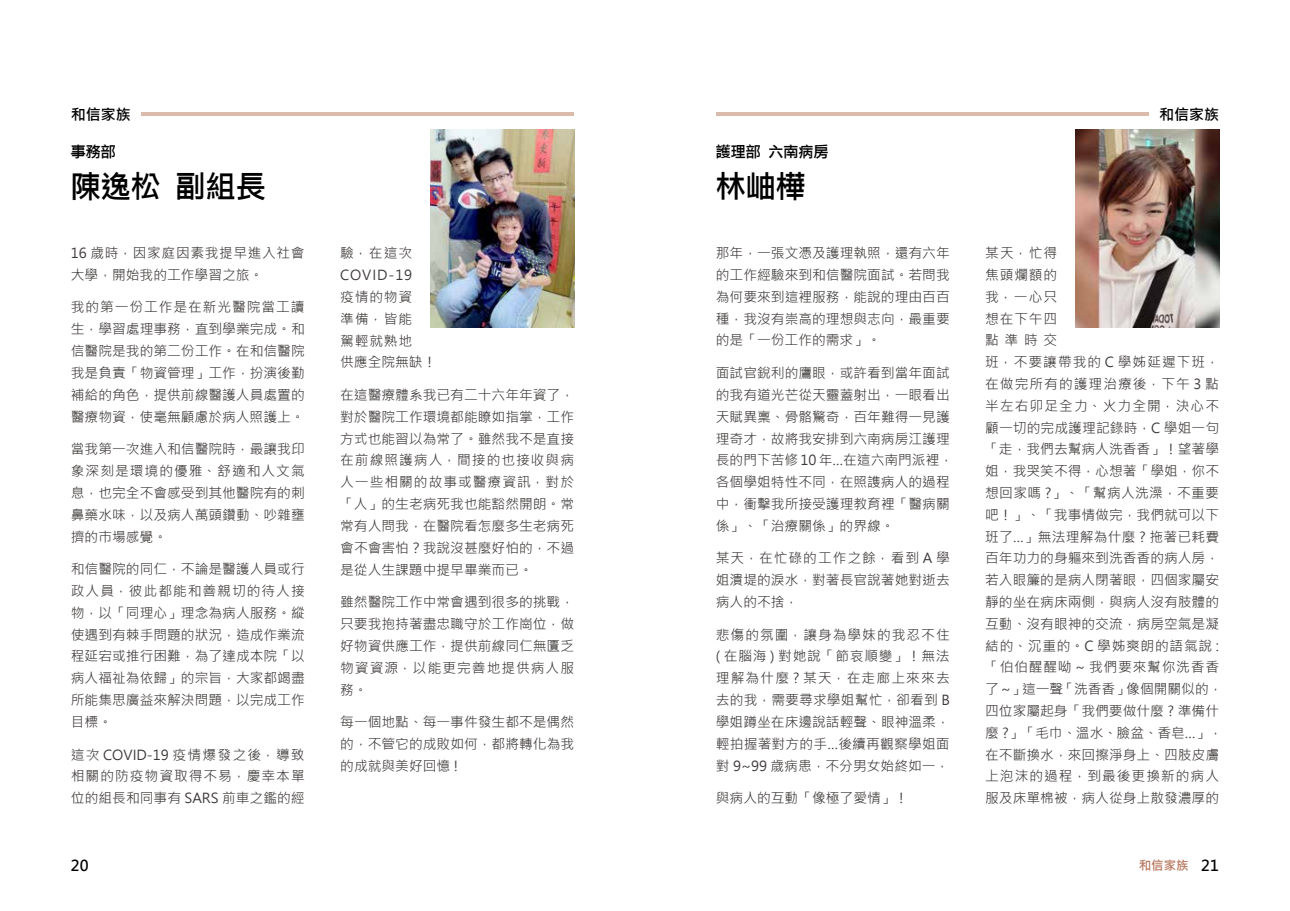
<style>
.page{position:relative;width:1290px;height:911px;background:#fff}
.page>*{position:absolute;margin:0;border:0;box-sizing:border-box;transform-origin:0 0}
.t1{font:30px "DF Li Hei W5 WIN BF";color:#000}
.t2{font:700 15px "Microsoft Jheng Hei";color:#000}
.t3{font:15px "DF Li Hei W5 WIN BF";color:#000}
.t4{font:13.75px/21.9px "Microsoft Jheng Hei";color:#3e3a39;text-align:justify}
.t5{font:13.75px/21.9px "Microsoft Jheng Hei";letter-spacing:.06em;color:#3e3a39}
.t6{font:13.75px/21.9px "Microsoft Jheng Hei";letter-spacing:.045em;color:#3e3a39}
.t7{font:700 12.5px "Microsoft Jheng Hei";color:#b87860}
.s1{font-size:15px;color:#000}
</style>
<div class="page">
<hr style="left:142px;top:112px;width:432px;height:4px;background:#dbbbab">
<img style="left:430px;top:129px;width:144px;height:198px">
<hr style="left:716px;top:112px;width:432px;height:4px;background:#dbbbab">
<img style="left:1075px;top:129px;width:144px;height:198px">
<p class="t2" style="left:71px;top:105px;width:61px">和信家族</p>
<p class="t3" style="left:71px;top:144px;width:46px">事務部</p>
<h1 class="t1" style="left:71px;top:171px;width:196px">陳逸松副組長</h1>
<p class="t6" style="left:71px;top:242px;width:235px">16 歲時，因家庭因素我提早進入社會大學，開始我的工作學習之旅。</p>
<p class="t4" style="left:71px;top:296px;width:235px">我的第一份工作是在新光醫院當工讀生，學習處理事務，直到學業完成。和信醫院是我的第二份工作。在和信醫院我是負責「物資管理」工作，扮演後勤補給的角色，提供前線醫護人員處置的醫療物資，使毫無顧慮於病人照護上。</p>
<p class="t4" style="left:71px;top:438px;width:235px">當我第一次進入和信醫院時，最讓我印象深刻是環境的優雅、舒適和人文氣息，也完全不會感受到其他醫院有的刺鼻藥水味，以及病人萬頭鑽動、吵雜壅擠的巿場感覺。</p>
<p class="t4" style="left:71px;top:558px;width:235px">和信醫院的同仁，不論是醫護人員或行政人員，彼此都能和善親切的待人接物，以「同理心」理念為病人服務。縱使遇到有棘手問題的狀況，造成作業流程延宕或推行困難，為了達成本院「以病人福祉為依歸」的宗旨，大家都竭盡所能集思廣益來解決問題，以完成工作目標。</p>
<p class="t4" style="left:71px;top:743px;width:235px">這次 COVID-19 疫情爆發之後，導致相關的防疫物資取得不易，慶幸本單位的組長和同事有 SARS 前車之鑑的經</p>
<p class="t5" style="left:340px;top:242px;width:98px">驗，在這次<br>COVID-19<br>疫情的物資<br>準備，皆能<br>駕輕就熟地<br>供應全院無缺！</p>
<p class="t4" style="left:340px;top:384px;width:235px">在這醫療體系我已有二十六年年資了，對於醫院工作環境都能瞭如指掌，工作方式也能習以為常了。雖然我不是直接在前線照護病人，間接的也接收與病人一些相關的故事或醫療資訊，對於「人」的生老病死我也能豁然開朗。常常有人問我，在醫院看怎麼多生老病死會不會害怕？我說沒甚麼好怕的，不過是從人生課題中提早畢業而已。</p>
<p class="t4" style="left:340px;top:591px;width:235px">雖然醫院工作中常會遇到很多的挑戰，只要我抱持著盡忠職守於工作崗位，做好物資供應工作，提供前線同仁無匱乏物資資源，以能更完善地提供病人服務。</p>
<p class="t4" style="left:340px;top:711px;width:235px">每一個地點、每一事件發生都不是偶然的，不管它的成敗如何，都將轉化為我的成就與美好回憶 !</p>
<p class="t3" style="left:716px;top:144px;width:114px">護理部六南病房</p>
<h1 class="t1" style="left:716px;top:171px;width:91px">林岫樺</h1>
<p class="t4" style="left:716px;top:242px;width:235px">那年，一張文憑及護理執照，還有六年的工作經驗來到和信醫院面試。若問我為何要來到這裡服務，能說的理由百百種，我沒有崇高的理想與志向，最重要的是「一份工作的需求」。</p>
<p class="t4" style="left:716px;top:362px;width:239px;text-align:left">面試官銳利的鷹眼，或許看到當年面試的我有道光芒從天靈蓋射出，一眼看出天賦異稟、骨骼驚奇，百年難得一見護理奇才，故將我安排到六南病房江護理長的門下苦修 10 年…在這六南門派裡，各個學姐特性不同，在照謢病人的過程中，衝擊我所接受護理教育裡「醫病關係」、「治療關係」的界線。</p>
<p class="t4" style="left:716px;top:547px;width:235px">某天，在忙碌的工作之餘，看到 A 學姐潰堤的淚水，對著長官說著她對逝去病人的不捨，</p>
<p class="t4" style="left:716px;top:623px;width:235px">悲傷的氛圍，讓身為學妹的我忍不住( 在腦海 ) 對她說「節哀順變」！無法理解為什麼 ? 某天，在走廊上來來去去的我，需要尋求學姐幫忙，卻看到 B學姐蹲坐在床邊說話輕聲、眼神溫柔，輕拍握著對方的手…後續再觀察學姐面對 9~99 歲病患，不分男女始終如一，</p>
<p class="t4" style="left:716px;top:787px;width:194px">與病人的互動「像極了愛情」！</p>
<p class="t2" style="left:1159px;top:105px;width:61px">和信家族</p>
<p class="t4" style="left:985px;top:242px;width:239px;text-align:left">某天，忙得<br>焦頭爛額的<br>我，一心只<br>想在下午四<br>點準時交<br>班，不要讓帶我的 C 學姊延遲下班，在做完所有的護理治療後，下午 3 點半左右卯足全力、火力全開，決心不顧一切的完成護理記錄時，C 學姐一句「走，我們去幫病人洗香香」！望著學姐，我哭笑不得，心想著「學姐，你不想回家嗎 ?」、「幫病人洗澡，不重要吧！」、「我事情做完，我們就可以下班了…」無法理解為什麼 ? 拖著已耗費百年功力的身軀來到洗香香的病人房，若入眼簾的是病人閉著眼，四個家屬安靜的坐在病床兩側，與病人沒有肢體的互動、沒有眼神的交流，病房空氣是凝結的、沉重的。C 學姊爽朗的語氣說 :「伯伯醒醒呦 ~ 我們要來幫你洗香香了 ~」這一聲「洗香香」像個開關似的，四位家屬起身「我們要做什麼 ? 準備什麼 ?」「毛巾、溫水、臉盆、香皂…」，在不斷換水，來回擦淨身上、四肢皮膚上泡沫的過程，到最後更換新的病人服及床單棉被，病人從身上散發濃厚的</p>
<p class="t2" style="left:71px;top:856px;width:19px">20</p>
<p class="t7" style="left:1139px;top:857px;width:82px">和信家族 <span class="s1">21</span></p>
</div>
